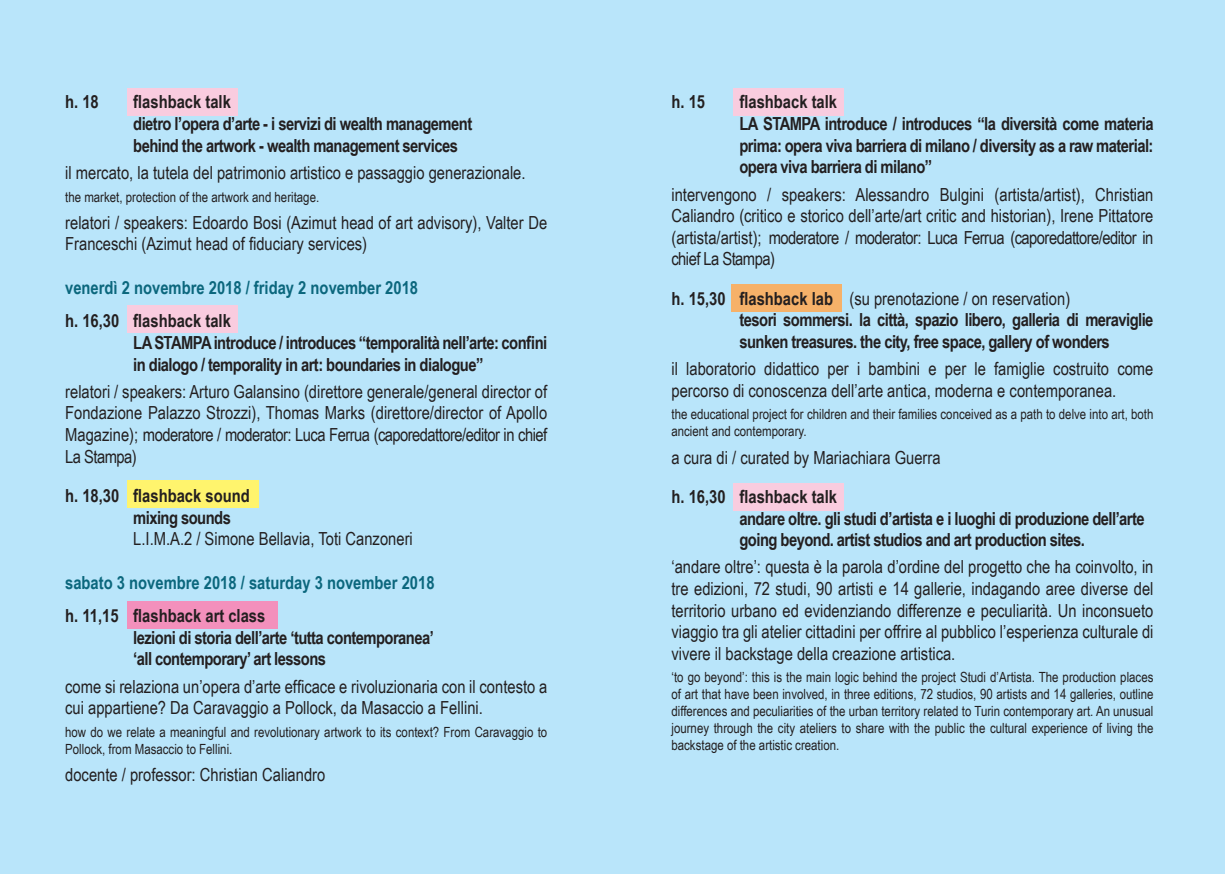
<style>
.page{position:relative;width:1225px;height:874px;background:#fff}
.page>*{position:absolute;margin:0;border:0;box-sizing:border-box;transform-origin:0 0}
.t1{font:18px/21.6px "Arial Narrow";color:#231f20}
.t2{font:700 18px/21.6px "Arial Narrow";letter-spacing:-.03em;color:#231f20}
.t3{font:700 18px "Arial Narrow";color:#0b677d}
.t4{font:700 18px/21.6px "Arial Narrow";color:#231f20}
.t5{font:14px/16.8px "Arial Narrow";color:#231f20}
.s1{font-weight:400}
</style>
<div class="page">
<div style="left:0;top:0;width:1225px;height:873px;background:#b9e5fa"></div>
<div style="left:127px;top:480px;width:132px;height:27px;background:#fff46d"></div>
<div style="left:127px;top:305px;width:110px;height:27px;background:#f9ccdf"></div>
<div style="left:127px;top:601px;width:151px;height:27px;background:#f390bc"></div>
<div style="left:127px;top:88px;width:110px;height:28px;background:#f9ccdf"></div>
<div style="left:731px;top:285px;width:110px;height:27px;background:#f6b169"></div>
<div style="left:733px;top:483px;width:110px;height:27px;background:#f9ccdf"></div>
<div style="left:733px;top:88px;width:110px;height:28px;background:#f9ccdf"></div>
<p class="t2" style="left:65px;top:91px;width:35px">h. 18</p>
<p class="t2" style="left:133px;top:91px;width:340px">flashback talk<br>dietro l’opera d’arte - i servizi di wealth management behind the artwork - wealth management services</p>
<p class="t1" style="left:65px;top:162px;width:462px">il mercato, la tutela del patrimonio artistico e passaggio generazionale.</p>
<p class="t5" style="left:65px;top:188px;width:255px">the market, protection of the artwork and heritage.</p>
<p class="t1" style="left:65px;top:211px;width:483px">relatori / speakers: Edoardo Bosi (Azimut head of art advisory), Valter De<br>Franceschi (Azimut head of fiduciary services)</p>
<p class="t3" style="left:65px;top:277px;width:354px">venerdì 2 novembre 2018 / friday 2 november 2018</p>
<p class="t2" style="left:133px;top:310px;width:415px;text-indent:-68px">h. 16,30 flashback talk<br>LA STAMPA introduce / introduces “temporalità nell’arte: confini in dialogo / temporality in art: boundaries in dialogue”</p>
<p class="t1" style="left:65px;top:380px;width:483px;text-align:justify">relatori / speakers: Arturo Galansino (direttore generale/general director of Fondazione Palazzo Strozzi), Thomas Marks (direttore/director of Apollo Magazine); moderatore / moderator: Luca Ferrua (caporedattore/editor in chief La Stampa)</p>
<p class="t4" style="left:133px;top:484px;width:118px;text-indent:-68px">h. 18,30 flashback sound mixing sounds</p>
<p class="t1" style="left:133px;top:527px;width:281px">L.I.M.A.2 / Simone Bellavia, Toti Canzoneri</p>
<p class="t3" style="left:65px;top:571px;width:371px">sabato 3 novembre 2018 / saturday 3 november 2018</p>
<p class="t2" style="left:133px;top:604px;width:302px;text-indent:-68px">h. 11,15 flashback art class<br>lezioni di storia dell’arte ‘tutta contemporanea’ ‘all contemporary’ art lessons</p>
<p class="t1" style="left:65px;top:675px;width:483px">come si relaziona un’opera d’arte efficace e rivoluzionaria con il contesto a cui appartiene? Da Caravaggio a Pollock, da Masaccio a Fellini.</p>
<p class="t5" style="left:65px;top:723px;width:483px">how do we relate a meaningful and revolutionary artwork to its context? From Caravaggio to<br>Pollock, from Masaccio to Fellini.</p>
<p class="t1" style="left:65px;top:763px;width:262px">docente / professor: Christian Caliandro</p>
<p class="t2" style="left:671px;top:91px;width:35px">h. 15</p>
<p class="t2" style="left:739px;top:91px;width:415px">flashback talk<br>LA STAMPA introduce / introduces “la diversità come materia prima: opera viva barriera di milano / diversity as a raw material: opera viva barriera di milano”</p>
<p class="t1" style="left:671px;top:183px;width:483px;text-align:justify">intervengono / speakers: Alessandro Bulgini (artista/artist), Christian Caliandro (critico e storico dell’arte/art critic and historian), Irene Pittatore (artista/artist); moderatore / moderator: Luca Ferrua (caporedattore/editor in chief La Stampa)</p>
<p class="t2" style="left:739px;top:287px;width:415px;text-indent:-68px">h. 15,30 flashback lab <span class="s1">(su prenotazione / on reservation)<br></span>tesori sommersi. la città, spazio libero, galleria di meraviglie sunken treasures. the city, free space, gallery of wonders</p>
<p class="t1" style="left:671px;top:358px;width:483px">il laboratorio didattico per i bambini e per le famiglie costruito come percorso di conoscenza dell’arte antica, moderna e contemporanea.</p>
<p class="t5" style="left:671px;top:406px;width:483px">the educational project for children and their families conceived as a path to delve into art, both ancient and contemporary.</p>
<p class="t1" style="left:671px;top:446px;width:271px">a cura di / curated by Mariachiara Guerra</p>
<p class="t2" style="left:739px;top:485px;width:407px;text-indent:-68px">h. 16,30 flashback talk<br>andare oltre. gli studi d’artista e i luoghi di produzione dell’arte going beyond. artist studios and art production sites.</p>
<p class="t1" style="left:671px;top:556px;width:483px;text-align:justify">‘andare oltre’: questa è la parola d’ordine del progetto che ha coinvolto, in tre edizioni, 72 studi, 90 artisti e 14 gallerie, indagando aree diverse del territorio urbano ed evidenziando differenze e peculiarità. Un inconsueto viaggio tra gli atelier cittadini per offrire al pubblico l’esperienza culturale di vivere il backstage della creazione artistica.</p>
<p class="t5" style="left:671px;top:668px;width:483px;text-align:justify">‘to go beyond’: this is the main logic behind the project Studi d’Artista. The production places of art that have been involved, in three editions, 72 studios, 90 artists and 14 galleries, outline differences and peculiarities of the urban territory related to Turin contemporary art. An unusual journey through the city ateliers to share with the public the cultural experience of living the backstage of the artistic creation.</p>
</div>
